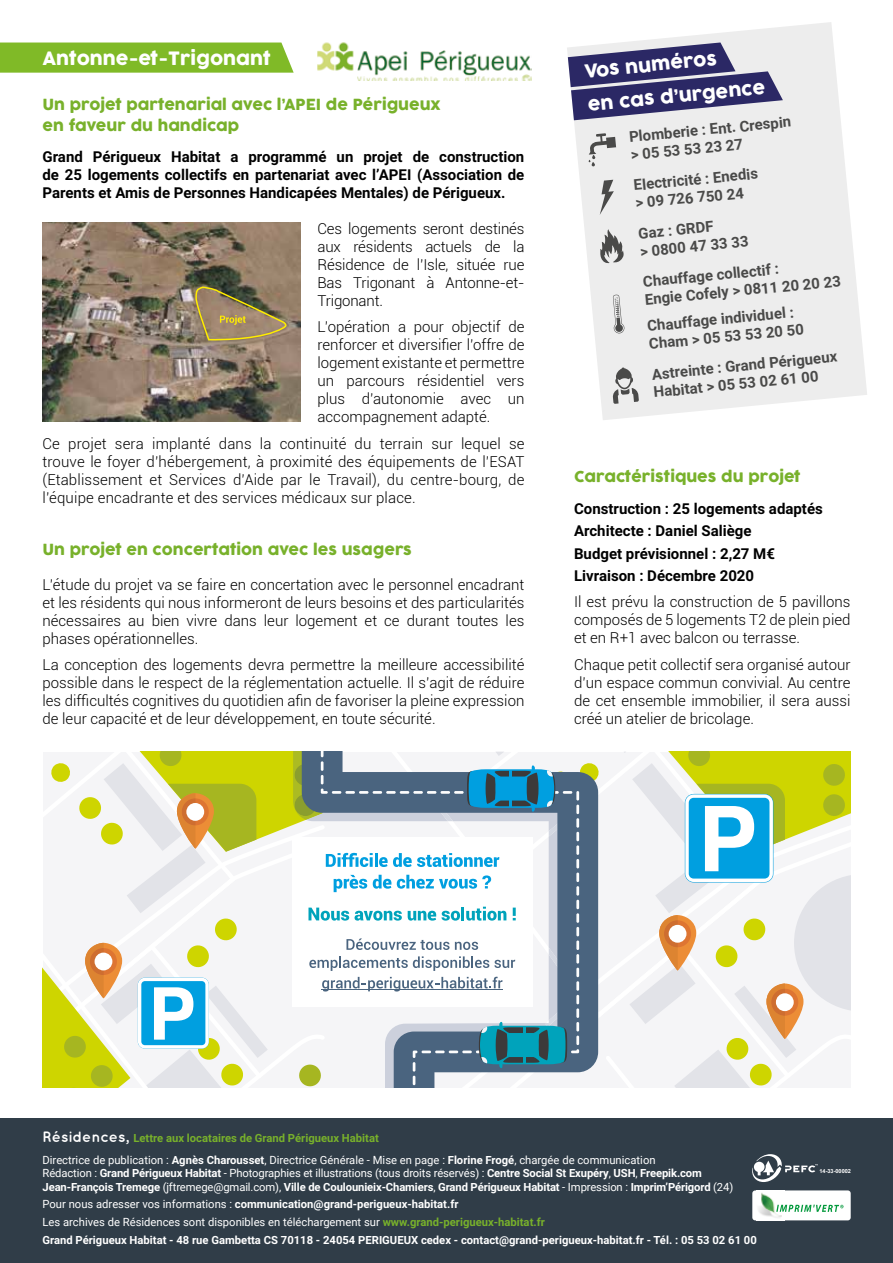
<style>
.page{position:relative;width:893px;height:1263px;background:#fff}
.page>*{position:absolute;margin:0;border:0;box-sizing:border-box;transform-origin:0 0}
.t1{font:18px/33px "Cocogoose";color:#fff}
.t2{font:300 15px/18px "Roboto";color:#000;text-align:justify}
.t3{font:700 15px/22.2px "Roboto";color:#000;text-align:justify}
.t4{font:700 15px/18px "Roboto";color:#4a4a49}
.t5{font:15px/21px "Cocogoose";color:#78b12b}
.t6{font:700 11.25px/17.7px "Roboto";color:#fff}
.t7{font:11.25px/21.3px "Roboto";color:#fff}
.t8{font:700 5.55px "Arial";color:#fff}
.s1{font-family:"Quicksand";font-weight:700;font-size:15px}
.s2{font-weight:700;color:#78b12b}
.s3{font-weight:700}
.s4{font-weight:400}
.s5{color:#78b12b}
</style>
<div class="page">
<div style="left:0;top:43px;width:294px;height:30px;background:#80ba27"></div>
<svg style="left:567px;top:22px;width:300px;height:398px;fill:#ededed"></svg>
<svg style="left:589px;top:133px;width:27px;height:33px"></svg>
<svg style="left:600px;top:180px;width:14px;height:35px"></svg>
<svg style="left:600px;top:229px;width:24px;height:35px"></svg>
<svg style="left:613px;top:295px;width:12px;height:39px"></svg>
<svg style="left:613px;top:367px;width:26px;height:37px"></svg>
<svg style="left:568px;top:42px;width:215px;height:78px;background:#6e6c94"></svg>
<div style="left:0;top:1118px;width:893px;height:145px;background:#303d48"></div>
<div style="left:752px;top:1190px;width:99px;height:30px;background:#fff;border-radius:3px"></div>
<img style="left:758px;top:1193px;width:25px;height:25px">
<svg style="left:776px;top:1205px;width:67px;height:7px"></svg>
<svg style="left:752px;top:1154px;width:66px;height:28px"></svg>
<svg style="left:43px;top:752px;width:807px;height:335px"></svg>
<img style="left:317px;top:43px;width:214px;height:37px">
<img style="left:43px;top:223px;width:257px;height:199px">
<svg style="left:195px;top:287px;width:94px;height:54px;background:#96835c"></svg>
<p class="t1" style="left:43px;top:42px;width:230px">Antonne-et-Trigonant</p>
<p class="t1" style="left:583px;top:55px;width:180px;rotate:-5deg">Vos numéros<br>en cas d’urgence</p>
<p class="t4" style="left:628px;top:128px;width:164px;rotate:-6deg">Plomberie : Ent. Crespin &gt; 05 53 53 23 27</p>
<p class="t4" style="left:633px;top:176px;width:126px;rotate:-6deg">Electricité : Enedis &gt; 09 726 750 24</p>
<p class="t4" style="left:637px;top:224px;width:110px;rotate:-6deg">Gaz : GRDF<br>&gt; 0800 47 33 33</p>
<p class="t5" style="left:43px;top:95px;width:400px">Un projet partenarial avec l’APEI de Périgueux en faveur du handicap</p>
<p class="t3" style="left:43px;top:147px;width:483px;line-height:18px">Grand Périgueux Habitat a programmé un projet de construction de 25 logements collectifs en partenariat avec l’APEI (Association de Parents et Amis de Personnes Handicapées Mentales) de Périgueux.</p>
<p class="t2" style="left:317px;top:219px;width:208px">Ces logements seront destinés aux résidents actuels de la Résidence de l’Isle, située rue Bas Trigonant à Antonne-et-Trigonant.</p>
<p class="t2" style="left:317px;top:317px;width:208px">L’opération a pour objectif de renforcer et diversifier l’offre de logement existante et permettre un parcours résidentiel vers plus d’autonomie avec un accompagnement adapté.</p>
<p class="t2" style="left:43px;top:434px;width:483px">Ce projet sera implanté dans la continuité du terrain sur lequel se trouve le foyer d’hébergement, à proximité des équipements de l’ESAT (Etablissement et Services d’Aide par le Travail), du centre-bourg, de l’équipe encadrante et des services médicaux sur place.</p>
<p class="t4" style="left:642px;top:273px;width:198px;rotate:-6deg">Chauffage collectif :<br>Engie Cofely &gt; 0811 20 20 23</p>
<p class="t4" style="left:646px;top:317px;width:157px;rotate:-6deg">Chauffage individuel :<br>Cham &gt; 05 53 53 20 50</p>
<p class="t4" style="left:651px;top:366px;width:188px;rotate:-6deg">Astreinte : Grand Périgueux<br>Habitat &gt; 05 53 02 61 00</p>
<p class="t5" style="left:574px;top:466px;width:228px">Caractéristiques du projet</p>
<p class="t3" style="left:574px;top:497px;width:250px;text-align:left">Construction : 25 logements adaptés<br>Architecte : Daniel Saliège<br>Budget prévisionnel : 2,27 M€<br>Livraison : Décembre 2020</p>
<p class="t2" style="left:574px;top:592px;width:278px">Il est prévu la construction de 5 pavillons composés de 5 logements T2 de plein pied et en R+1 avec balcon ou terrasse.</p>
<p class="t2" style="left:574px;top:655px;width:278px">Chaque petit collectif sera organisé autour d’un espace commun convivial. Au centre de cet ensemble immobilier, il sera aussi créé un atelier de bricolage.</p>
<p class="t5" style="left:43px;top:540px;width:371px">Un projet en concertation avec les usagers</p>
<p class="t2" style="left:43px;top:575px;width:483px">L’étude du projet va se faire en concertation avec le personnel encadrant et les résidents qui nous informeront de leurs besoins et des particularités nécessaires au bien vivre dans leur logement et ce durant toutes les phases opérationnelles.</p>
<p class="t2" style="left:43px;top:655px;width:483px">La conception des logements devra permettre la meilleure accessibilité possible dans le respect de la réglementation actuelle. Il s’agit de réduire les difficultés cognitives du quotidien afin de favoriser la pleine expression de leur capacité et de leur développement, en toute sécurité.</p>
<p class="t7" style="left:43px;top:1127px;width:615px"><span class="s1">Résidences,</span> <span class="s2">Lettre aux locataires de Grand Périgueux Habitat<br></span>Directrice de publication : <span class="s3">Agnès Charousset</span>, Directrice Générale - Mise en page : <span class="s3">Florine Frogé</span>, chargée de communication</p>
<p class="t6" style="left:43px;top:1166px;width:692px;line-height:13.5px"><span class="s4">Rédaction :</span> Grand Périgueux Habitat <span class="s4">- Photographies et illustrations (tous droits réservés) :</span> Centre Social St Exupéry<span class="s4">,</span> USH<span class="s4">,</span> Freepik.com<br>Jean-François Tremege <span class="s4">(jftremege@gmail.com),</span> Ville de Coulounieix-Chamiers<span class="s4">,</span> Grand Périgueux Habitat <span class="s4">- Impression :</span> Imprim’Périgord <span class="s4">(24)</span></p>
<p class="t6" style="left:43px;top:1195px;width:716px"><span class="s4">Pour nous adresser vos informations :</span> communication@grand-perigueux-habitat.fr<br><span class="s4">Les archives de Résidences sont disponibles en téléchargement sur</span> <span class="s5">www.grand-perigueux-habitat.fr<br></span>Grand Périgueux Habitat - 48 rue Gambetta CS 70118 - 24054 PERIGUEUX cedex - contact@grand-perigueux-habitat.fr - Tél. : 05 53 02 61 00</p>
<p class="t8" style="left:819px;top:1167px;width:33px">14-33-00002</p>
</div>
